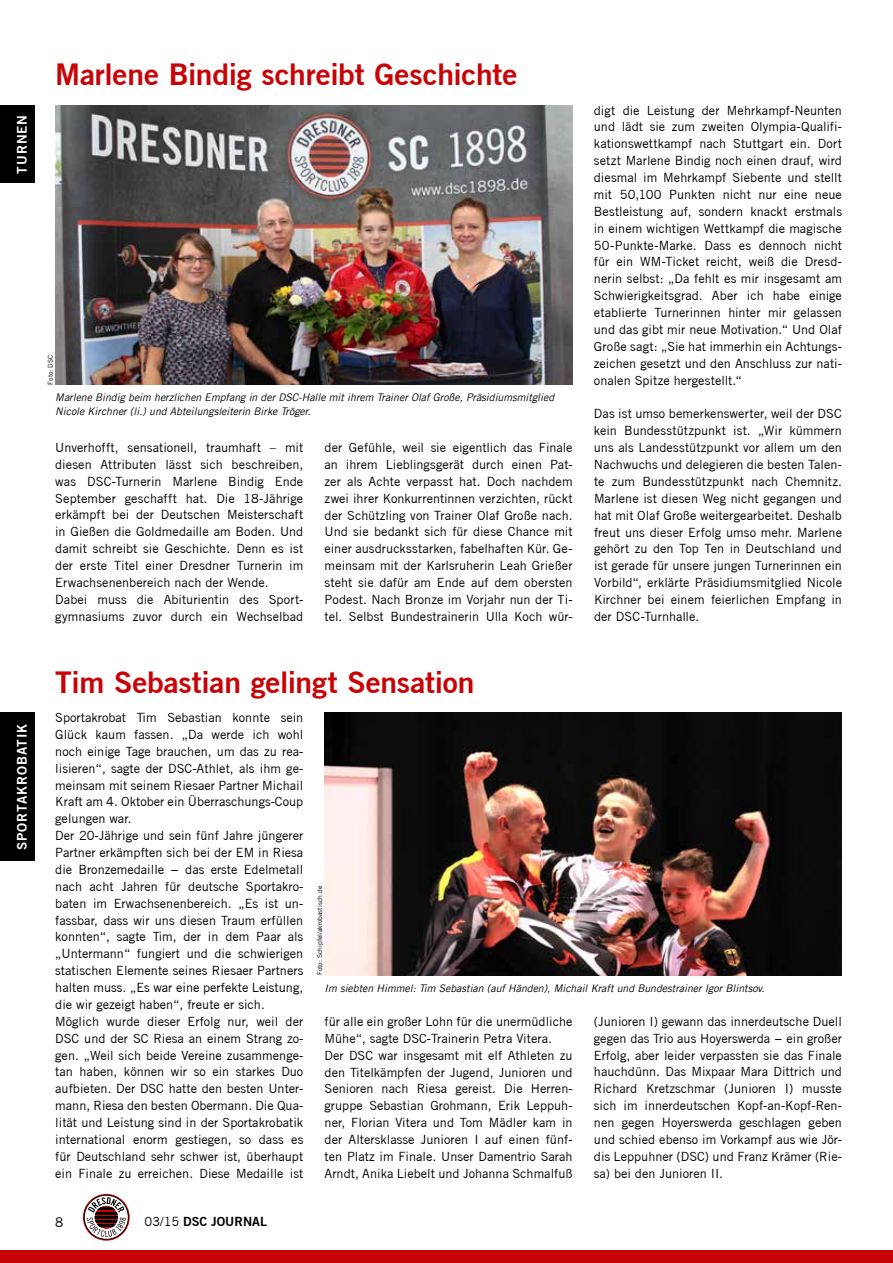
<style>
.page{position:relative;width:893px;height:1263px;background:#fff}
.page>*{position:absolute;margin:0;border:0;box-sizing:border-box;transform-origin:0 0}
.t1{font:700 30px "Trade Gothic No.2";letter-spacing:-.005em;color:#c80205}
.t2{font:700 13.5px "Trade Gothic No.2";letter-spacing:.07em;color:#fff}
.t3{font:13.5px "Trade Gothic";color:#000}
.t4{font:12.75px/17px "Trade Gothic";color:#000;text-align:justify}
.t5{font:700 12.75px "Trade Gothic No.2";color:#000}
.t6{font:italic 10.5px/13.5px "Trade Gothic LT";color:#000}
.t7{font:6.75px "Trade Gothic";color:#000}
.s1{font-family:"Trade Gothic";font-weight:400}
</style>
<div class="page">
<div style="left:0;top:1250px;width:893px;height:13px;background:#c80205"></div>
<svg style="left:83px;top:1194px;width:47px;height:47px"></svg>
<svg style="left:84px;top:1195px;width:45px;height:45px"></svg>
<svg style="left:85px;top:1196px;width:43px;height:43px"></svg>
<svg style="left:87px;top:1197px;width:39px;height:40px"></svg>
<svg style="left:95px;top:1205px;width:23px;height:24px"></svg>
<hr style="left:95px;top:1208px;width:23px;height:2px;background:#000">
<hr style="left:95px;top:1224px;width:23px;height:3px;background:#000">
<hr style="left:95px;top:1220px;width:23px;height:2px;background:#000">
<hr style="left:95px;top:1216px;width:23px;height:2px;background:#000">
<hr style="left:95px;top:1212px;width:23px;height:2px;background:#000">
<img style="left:55px;top:105px;width:518px;height:279px">
<div style="left:0;top:105px;width:34px;height:78px;background:#000"></div>
<img style="left:325px;top:713px;width:517px;height:262px">
<div style="left:0;top:713px;width:34px;height:148px;background:#000"></div>
<p class="t2" style="left:14px;top:174px;width:60px;rotate:-90deg">Turnen</p>
<p class="t2" style="left:14px;top:850px;width:128px;rotate:-90deg">Sportakrobatik</p>
<h1 class="t1" style="left:55px;top:56px;width:464px">Marlene Bindig schreibt Geschichte</h1>
<p class="t7" style="left:46px;top:384px;width:30px;rotate:-90deg">Foto: DSC</p>
<p class="t6" style="left:55px;top:391px;width:500px">Marlene Bindig beim herzlichen Empfang in der DSC-Halle mit ihrem Trainer Olaf Große, Präsidiumsmitglied<br>Nicole Kirchner (li.) und Abteilungsleiterin Birke Tröger.</p>
<p class="t4" style="left:55px;top:439px;width:250px">U nverhofft, sensationell, traumhaft – mit diesen Attributen lässt sich beschreiben, was DSC</p>
<p class="t4" style="left:55px;top:472px;width:250px;text-align:left;text-indent:57px">-Turnerin Marlene Bindig Ende September geschafft hat. Die 18-Jährige erkämpft bei der Deutschen Meisterschaft in Gießen die Goldmedaille am Boden. U nd damit schreibt sie Geschichte. Denn es ist der erste Titel einer Dresdner Turnerin im Erwachsenenbereich nach der Wende.<br>Dabei muss die Abiturientin des Sport&shy;gymnasiums zuvor durch ein Wechselbad</p>
<p class="t4" style="left:325px;top:439px;width:250px">der Gefühle, weil sie eigentlich das Finale an ihrem Lieblingsgerät durch einen Pat&shy;zer als Achte verpasst hat. Doch nachdem zwei ihrer Konkurrentinnen verzichten, rückt der Schützling von Trainer Olaf Große nach.<br>U nd sie bedankt sich für diese Chance mit einer ausdrucksstarken, fabelhaften Kür. Ge&shy;meinsam mit der Karlsruherin Leah Grießer steht sie dafür am Ende auf dem obersten Podest. Nach Bronze im Vorjahr nun der Ti&shy;tel. Selbst Bundestrainerin U lla Koch wür-</p>
<h1 class="t1" style="left:55px;top:664px;width:421px">Tim Sebastian gelingt Sensation</h1>
<p class="t4" style="left:594px;top:101px;width:250px">digt die Leistung der Mehrkampf-Neunten und lädt sie zum zweiten Olympia-Qualifi&shy;kationswettkampf nach Stuttgart ein. Dort setzt Marlene Bindig noch einen drauf, wird diesmal im Mehrkampf Siebente und stellt mit 50,100 Punkten nicht nur eine neue Bestleistung auf, sondern knackt erstmals in einem wichtigen Wettkampf die magische 50-Punkte-Marke. Dass es dennoch nicht für ein WM-Ticket reicht, weiß die Dresd&shy;nerin selbst: „Da fehlt es mir insgesamt am Schwierigkeitsgrad. Aber ich habe einige etablierte Turnerinnen hinter mir gelassen und das gibt mir neue Motivation.“ U nd Olaf Große sagt: „Sie hat immerhin ein Achtungs&shy;zeichen gesetzt und den Anschluss zur nati&shy;onalen Spitze hergestellt.“</p>
<p class="t4" style="left:594px;top:405px;width:250px;text-align:left">Das ist umso bemerkenswerter, weil der DSC kein Bundesstützpunkt ist. „Wir kümmern uns als Landesstützpunkt vor allem um den Nachwuchs und delegieren die besten Talen&shy;te zum Bundesstützpunkt nach Chemnitz.<br>Marlene ist diesen Weg nicht gegangen und hat mit Olaf Große weitergearbeitet. Deshalb freut uns dieser Erfolg umso mehr. Marlene gehört zu den Top Ten in Deutschland und ist gerade für unsere jungen Turnerinnen ein Vorbild“, erklärte Präsidiumsmitglied N icole Kirchner bei einem feierlichen Empfang in der DSC</p>
<p class="t4" style="left:641px;top:608px;width:60px">-Turnhalle.</p>
<p class="t4" style="left:55px;top:709px;width:250px">Sportakrobat Tim Sebastian konnte sein Glück kaum fassen. „Da werde ich wohl noch einige Tage brauchen, um das zu rea&shy;lisieren“, sagte der DSC</p>
<p class="t4" style="left:55px;top:759px;width:250px;text-align:left;text-indent:137px">-Athlet, als ihm ge&shy;meinsam mit seinem R iesaer Partner Michail Kraft am 4. Oktober ein Ü berraschungs-Coup gelungen war.<br>Der 20-Jährige und sein fünf Jahre jüngerer Partner erkämpften sich bei der E M in R iesa die Bronzemedaille - das erste Edelmetall nach acht Jahren für deutsche Sportakro&shy;baten im Erwachsenenbereich. „Es ist un&shy;fassbar, dass wir uns diesen Traum erfüllen konnten“, sagte Tim, der in dem Paar als „U ntermann“ fungiert und die schwierigen statischen E lemente seines R iesaer Partners halten muss. „Es war eine perfekte Leistung, die wir gezeigt haben“, freute er sich.<br>Möglich wurde dieser Erfolg nur, weil der DSC</p>
<p class="t4" style="left:55px;top:1029px;width:250px;text-indent:29px">und der SC R iesa an einem Strang zo&shy;gen. „Weil sich beide Vereine zusammenge&shy;tan haben, können wir so ein starkes Duo aufbieten. Der DSC</p>
<p class="t4" style="left:55px;top:1080px;width:250px;text-indent:113px">hatte den besten U nter&shy;mann, R iesa den besten Obermann. Die Qua&shy;lität und Leistung sind in der Sportakrobatik international enorm gestiegen, so dass es für Deutschland sehr schwer ist, überhaupt ein Finale zu erreichen. Diese Medaille ist</p>
<p class="t7" style="left:316px;top:975px;width:91px;rotate:-90deg">Foto: Schipfel/akrobastisch.de</p>
<p class="t6" style="left:325px;top:981px;width:442px">Im siebten Himmel: Tim Sebastian (auf Händen), Michail Kraft und Bundestrainer Igor Blintsov.</p>
<p class="t4" style="left:325px;top:1013px;width:250px">für alle ein großer Lohn für die unermüdliche<br>Mühe“, sagte DSC</p>
<p class="t4" style="left:427px;top:1029px;width:127px">-Trainerin Petra Vitera.</p>
<p class="t4" style="left:325px;top:1046px;width:250px;text-indent:54px">war insgesamt mit elf Athleten zu den Titelkämpfen der Jugend, Junioren und Senioren nach R iesa gereist. Die Herren&shy;gruppe Sebastian Grohmann, Erik Leppuh&shy;ner, Florian Vitera und Tom Mädler kam in der Altersklasse Junioren I auf einen fünf&shy;ten Platz im Finale. U nser Damentrio Sarah Arndt, Anika Liebelt und Johanna Schmalfuß</p>
<p class="t4" style="left:325px;top:1046px;width:33px">Der DSC</p>
<p class="t4" style="left:594px;top:1013px;width:250px">(Junioren I ) gewann das innerdeutsche Duell gegen das Trio aus H oyerswerda - ein großer Erfolg, aber leider verpassten sie das Finale hauchdünn. Das Mixpaar Mara Dittrich und R ichard Kretzschmar (Junioren I ) musste sich im innerdeutschen Kopf-an-Kopf-Ren&shy;nen gegen H oyerswerda geschlagen geben und schied ebenso im Vorkampf aus wie Jör&shy;dis Leppuhner (DSC</p>
<p class="t4" style="left:594px;top:1148px;width:250px;text-indent:111px">) und Franz Krämer (R ie&shy;sa) bei den Junioren II .</p>
<p class="t3" style="left:55px;top:1214px;width:10px">8</p>
<p class="t5" style="left:145px;top:1214px;width:124px"><span class="s1">03/15</span> DSC Journal</p>
</div>
